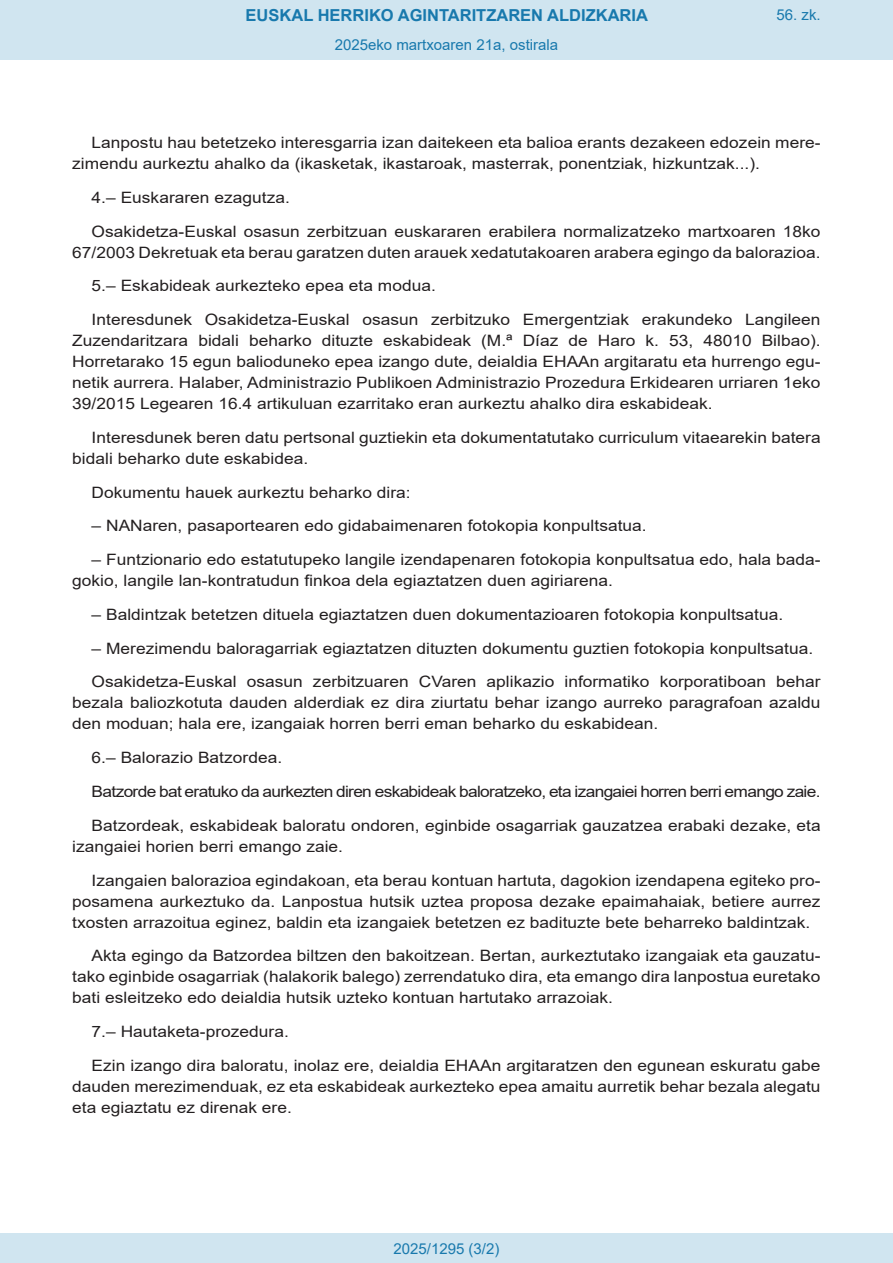
<style>
.page{position:relative;width:893px;height:1263px;background:#fff}
.page>*{position:absolute;margin:0;border:0;box-sizing:border-box;transform-origin:0 0}
.t1{font:700 16.5px "Arial";color:#1879ad}
.BOPVDetalle{font:15.6px/21px "Arial";color:#231f20;text-align:justify;scale:1.11 1}
.BOPVDetalle-2{font:15.6px "Arial";letter-spacing:-.04em;color:#231f20;scale:1.11 1}
.Paginacion_Centro{font:15px "Arial";color:#1879ad}
</style>
<div class="page">
<div style="left:0;top:0;width:893px;height:60px;background:#d0e5f0"></div>
<div style="left:0;top:1233px;width:893px;height:30px;background:#d0e5f0"></div>
<p class="t1" style="left:246px;top:3px;width:404px">EUSKAL HERRIKO AGINTARITZAREN ALDIZKARIA</p>
<p class="Paginacion_Centro" style="left:335px;top:35px;width:225px">2025eko martxoaren 21a, ostirala</p>
<p class="Paginacion_Centro" style="left:776px;top:5px;width:46px">56. zk.</p>
<p class="BOPVDetalle" style="left:72px;top:132px;width:676px;text-indent:19px">Lanpostu hau betetzeko interesgarria izan daitekeen eta balioa erants dezakeen edozein mere&shy;zimendu aurkeztu ahalko da (ikasketak, ikastaroak, masterrak, ponentziak, hizkuntzak...).</p>
<p class="BOPVDetalle" style="left:92px;top:187px;width:180px">4.– Euskararen ezagutza.</p>
<p class="BOPVDetalle" style="left:72px;top:221px;width:676px;text-align:right">Osakidetza-Euskal osasun zerbitzuan euskararen erabilera normalizatzeko martxoaren 18ko<br>67/2003 Dekretuak eta berau garatzen duten arauek xedatutakoaren arabera egingo da balorazioa.</p>
<p class="BOPVDetalle" style="left:92px;top:275px;width:312px">5.– Eskabideak aurkezteko epea eta modua.</p>
<p class="BOPVDetalle" style="left:72px;top:309px;width:676px;text-indent:19px">Interesdunek Osakidetza-Euskal osasun zerbitzuko Emergentziak erakundeko Langileen Zuzendaritzara bidali beharko dituzte eskabideak (M.ª Díaz de Haro k. 53, 48010 Bilbao).<br>Horretarako 15 egun balioduneko epea izango dute, deialdia EHAAn argitaratu eta hurrengo egu&shy;netik aurrera. Halaber, Administrazio Publikoen Administrazio Prozedura Erkidearen urriaren 1eko 39/2015 Legearen 16.4 artikuluan ezarritako eran aurkeztu ahalko dira eskabideak.</p>
<p class="BOPVDetalle" style="left:72px;top:427px;width:676px;text-indent:19px">Interesdunek beren datu pertsonal guztiekin eta dokumentatutako curriculum vitaearekin batera bidali beharko dute eskabidea.</p>
<p class="BOPVDetalle" style="left:92px;top:482px;width:289px">Dokumentu hauek aurkeztu beharko dira:</p>
<p class="BOPVDetalle" style="left:92px;top:515px;width:502px">– NANaren, pasaportearen edo gidabaimenaren fotokopia konpultsatua.</p>
<p class="BOPVDetalle" style="left:72px;top:549px;width:676px;text-indent:19px">– Funtzionario edo estatutupeko langile izendapenaren fotokopia konpultsatua edo, hala bada&shy;gokio, langile lan-kontratudun finkoa dela egiaztatzen duen agiriarena.</p>
<p class="BOPVDetalle" style="left:92px;top:604px;width:625px">– Baldintzak betetzen dituela egiaztatzen duen dokumentazioaren fotokopia konpultsatua.</p>
<p class="BOPVDetalle" style="left:92px;top:638px;width:651px">– Merezimendu baloragarriak egiaztatzen dituzten dokumentu guztien fotokopia konpultsatua.</p>
<p class="BOPVDetalle" style="left:72px;top:671px;width:676px;text-indent:19px">Osakidetza-Euskal osasun zerbitzuaren CVaren aplikazio informatiko korporatiboan behar bezala baliozkotuta dauden alderdiak ez dira ziurtatu behar izango aurreko paragrafoan azaldu den moduan; hala ere, izangaiak horren berri eman beharko du eskabidean.</p>
<p class="BOPVDetalle" style="left:92px;top:747px;width:173px">6.– Balorazio Batzordea.</p>
<p class="BOPVDetalle-2" style="left:92px;top:781px;width:658px">Batzorde bat eratuko da aurkezten diren eskabideak baloratzeko, eta izangaiei horren berri emango zaie.</p>
<p class="BOPVDetalle" style="left:72px;top:815px;width:676px;text-indent:19px">Batzordeak, eskabideak baloratu ondoren, eginbide osagarriak gauzatzea erabaki dezake, eta izangaiei horien berri emango zaie.</p>
<p class="BOPVDetalle" style="left:72px;top:869px;width:676px;text-indent:19px">Izangaien balorazioa egindakoan, eta berau kontuan hartuta, dagokion izendapena egiteko pro&shy;posamena aurkeztuko da. Lanpostua hutsik uztea proposa dezake epaimahaiak, betiere aurrez txosten arrazoitua eginez, baldin eta izangaiek betetzen ez badituzte bete beharreko baldintzak.</p>
<p class="BOPVDetalle" style="left:72px;top:945px;width:676px;text-indent:19px">Akta egingo da Batzordea biltzen den bakoitzean. Bertan, aurkeztutako izangaiak eta gauzatu&shy;tako eginbide osagarriak (halakorik balego) zerrendatuko dira, eta emango dira lanpostua euretako bati esleitzeko edo deialdia hutsik uzteko kontuan hartutako arrazoiak.</p>
<p class="BOPVDetalle" style="left:92px;top:1021px;width:179px">7.– Hautaketa-prozedura.</p>
<p class="BOPVDetalle" style="left:72px;top:1055px;width:676px;text-indent:19px">Ezin izango dira baloratu, inolaz ere, deialdia EHAAn argitaratzen den egunean eskuratu gabe dauden merezimenduak, ez eta eskabideak aurkezteko epea amaitu aurretik behar bezala alegatu eta egiaztatu ez direnak ere.</p>
<p class="Paginacion_Centro" style="left:393px;top:1238px;width:107px">2025/1295 (3/2)</p>
</div>
